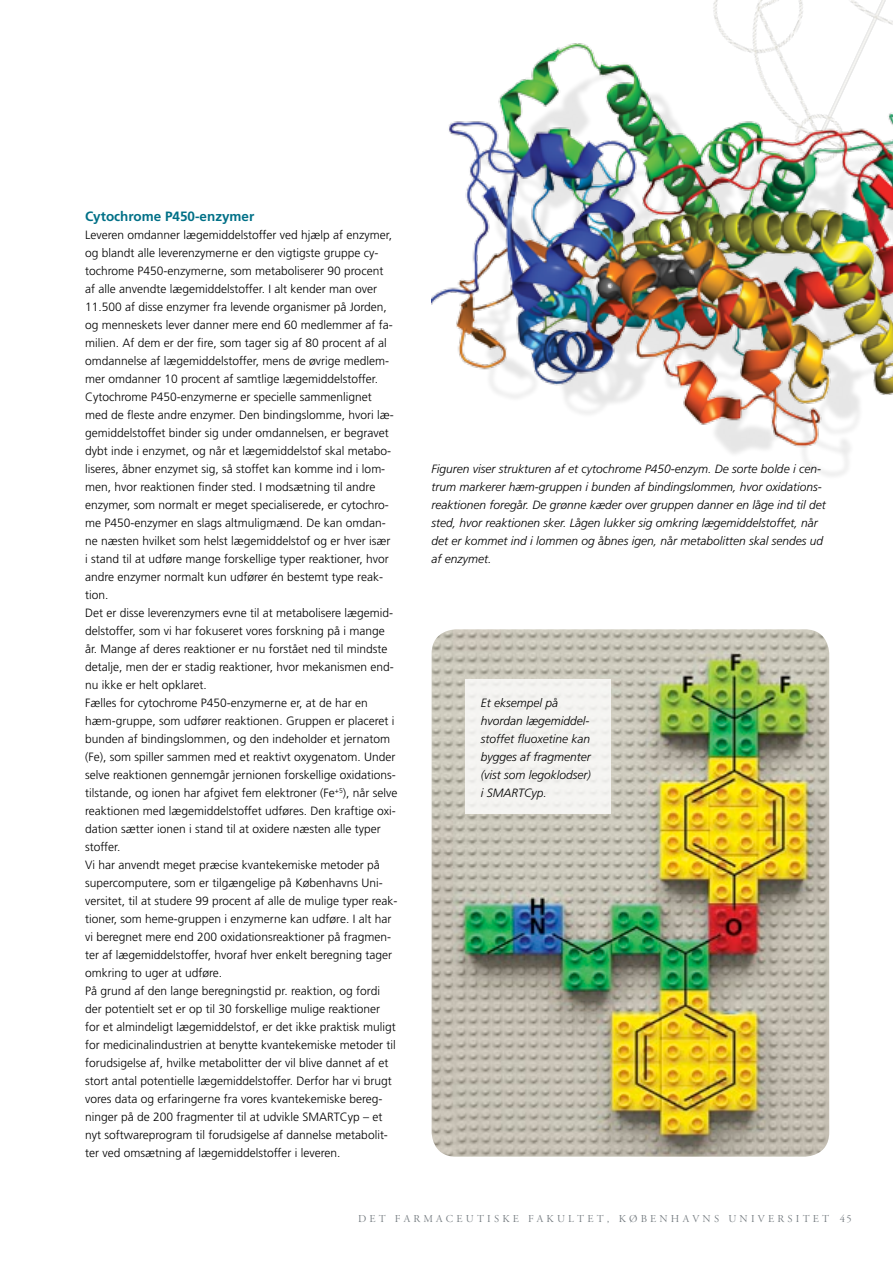
<style>
.page{position:relative;width:893px;height:1263px;background:#fff}
.page>*{position:absolute;margin:0;border:0;box-sizing:border-box;transform-origin:0 0}
.Rubrikker{font:700 13.5px "Frutiger LT Std";color:#007087}
.Brødtext{font:300 12px/18px "Frutiger LT Std";color:#000}
.Billedtext{font:italic 300 12px/18px "Frutiger LT Std";color:#000}
.t1{font:10.5px "Adobe Garamond Titling";letter-spacing:.31em;color:#72797e}
</style>
<div class="page">
<img style="left:713px;top:0;width:180px;height:28px">
<img style="left:432px;top:629px;width:397px;height:528px">
<img style="left:432px;top:28px;width:461px;height:448px">
<div style="left:466px;top:679px;width:145px;height:134px;background:#f4f4f1"></div>
<p class="Rubrikker" style="left:85px;top:208px;width:171px">Cytochrome P450-enzymer</p>
<p class="Brødtext" style="left:85px;top:226px;width:309px">Leveren omdanner lægemiddelstoffer ved hjælp af enzymer, og blandt alle leverenzymerne er den vigtigste gruppe cy&shy;tochrome P450-enzymerne, som metaboliserer 90 procent af alle anvendte lægemiddelstoffer. I alt kender man over 11.500 af disse enzymer fra levende organismer på Jorden, og menneskets lever danner mere end 60 medlemmer af fa&shy;milien. Af dem er der fire, som tager sig af 80 procent af al omdannelse af lægemiddelstoffer, mens de øvrige medlem&shy;mer omdanner 10 procent af samtlige lægemiddelstoffer.</p>
<p class="Brødtext" style="left:85px;top:388px;width:310px">Cytochrome P450-enzymerne er specielle sammenlignet med de fleste andre enzymer. Den bindingslomme, hvori læ&shy;gemiddelstoffet binder sig under omdannelsen, er begravet dybt inde i enzymet, og når et lægemiddelstof skal metabo&shy;liseres, åbner enzymet sig, så stoffet kan komme ind i lom&shy;men, hvor reaktionen finder sted. I modsætning til andre enzymer, som normalt er meget specialiserede, er cytochro&shy;me P450-enzymer en slags altmuligmænd. De kan omdan&shy;ne næsten hvilket som helst lægemiddelstof og er hver især i stand til at udføre mange forskellige typer reaktioner, hvor andre enzymer normalt kun udfører én bestemt type reak&shy;tion.</p>
<p class="Brødtext" style="left:85px;top:604px;width:310px">Det er disse leverenzymers evne til at metabolisere lægemid&shy;delstoffer, som vi har fokuseret vores forskning på i mange år. Mange af deres reaktioner er nu forstået ned til mindste detalje, men der er stadig reaktioner, hvor mekanismen end&shy;nu ikke er helt opklaret.</p>
<p class="Brødtext" style="left:85px;top:694px;width:314px">Fælles for cytochrome P450-enzymerne er, at de har en hæm-gruppe, som udfører reaktionen. Gruppen er placeret i bunden af bindingslommen, og den indeholder et jernatom (Fe), som spiller sammen med et reaktivt oxygenatom. Under selve reaktionen gennemgår jernionen forskellige oxidations&shy;tilstande, og ionen har afgivet fem elektroner (Fe<sup>+5</sup>), når selve reaktionen med lægemiddelstoffet udføres. Den kraftige oxi&shy;dation sætter ionen i stand til at oxidere næsten alle typer stoffer.</p>
<p class="Brødtext" style="left:85px;top:856px;width:314px">Vi har anvendt meget præcise kvantekemiske metoder på supercomputere, som er tilgængelige på Københavns Uni&shy;versitet, til at studere 99 procent af alle de mulige typer reak&shy;tioner, som heme-gruppen i enzymerne kan udføre. I alt har vi beregnet mere end 200 oxidationsreaktioner på fragmen&shy;ter af lægemiddelstoffer, hvoraf hver enkelt beregning tager omkring to uger at udføre.</p>
<p class="Brødtext" style="left:85px;top:982px;width:312px">På grund af den lange beregningstid pr. reaktion, og fordi der potentielt set er op til 30 forskellige mulige reaktioner for et almindeligt lægemiddelstof, er det ikke praktisk muligt for medicinalindustrien at benytte kvantekemiske metoder til forudsigelse af, hvilke metabolitter der vil blive dannet af et stort antal potentielle lægemiddelstoffer. Derfor har vi brugt vores data og erfaringerne fra vores kvantekemiske bereg&shy;ninger på de 200 fragmenter til at udvikle SMARTCyp – et nyt softwareprogram til forudsigelse af dannelse metabolit&shy;ter ved omsætning af lægemiddelstoffer i leveren.</p>
<p class="Billedtext" style="left:432px;top:460px;width:396px">Figuren viser strukturen af et cytochrome P450-enzym. De sorte bolde i cen&shy;trum markerer hæm-gruppen i bunden af bindingslommen, hvor oxidations&shy;reaktionen foregår. De grønne kæder over gruppen danner en låge ind til det sted, hvor reaktionen sker. Lågen lukker sig omkring lægemiddelstoffet, når det er kommet ind i lommen og åbnes igen, når metabolitten skal sendes ud af enzymet.</p>
<p class="Billedtext" style="left:481px;top:694px;width:112px">Et eksempel på hvordan lægemiddel&shy;stoffet fluoxetine kan bygges af fragmenter (vist som legoklodser) i SMARTCyp.</p>
<p class="t1" style="left:358px;top:1212px;width:495px">DET FARMACEUTISKE FAKULTET, KØBENHAVNS UNIVERSITET 45</p>
</div>
